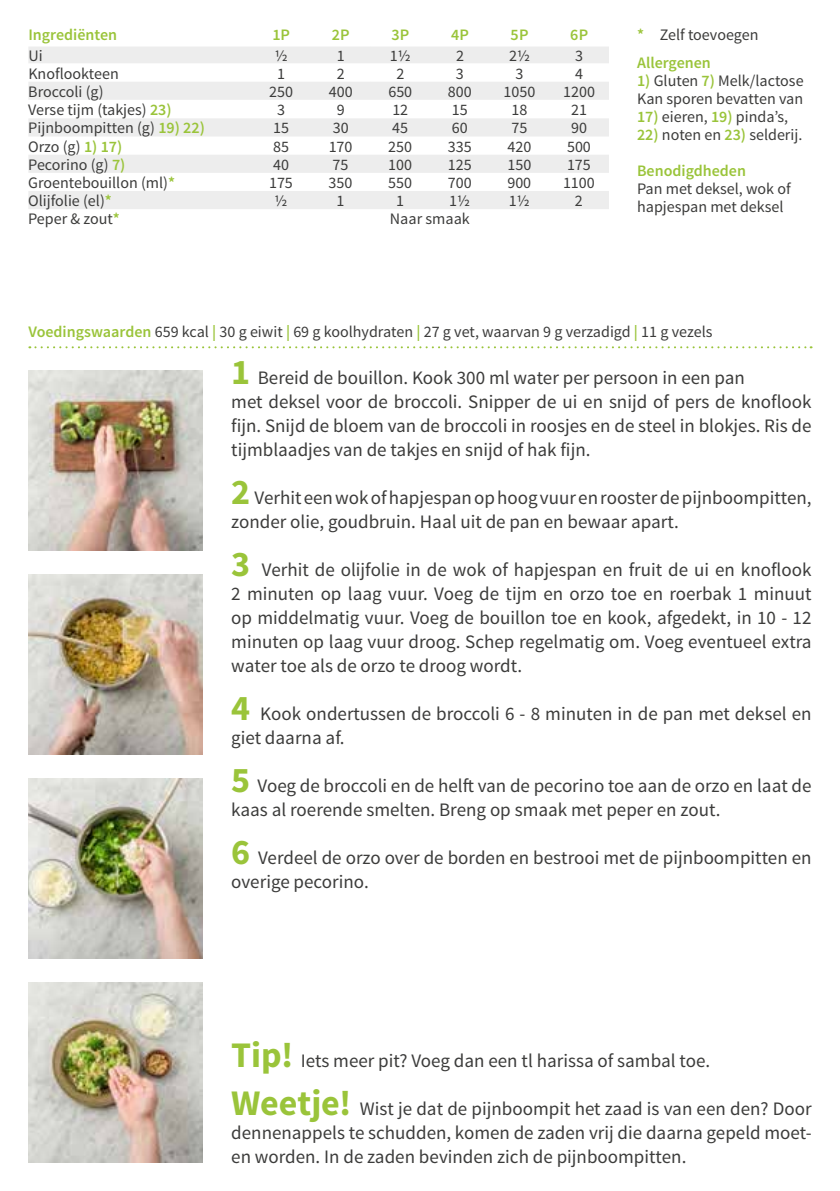
<style>
.page{position:relative;width:840px;height:1191px;background:#fff}
.page>*{position:absolute;margin:0;border:0;box-sizing:border-box;transform-origin:0 0}
.t1{font:19px/24px "Source Sans Pro";color:#3c3c3b}
.t2{font:16px/18px "Source Sans Pro";color:#3c3c3b}
.t3{font:600 16px "Source Sans Pro";color:#9ac43a}
.s1{font-weight:600;color:#9ac43a}
.s2{font-weight:700;font-size:36px;color:#9ac43a}
</style>
<div class="page">
<svg style="left:29px;top:346px;width:782px;height:2px"></svg>
<img style="left:28px;top:574px;width:175px;height:180px">
<img style="left:28px;top:778px;width:175px;height:180px">
<img style="left:28px;top:370px;width:175px;height:180px">
<img style="left:28px;top:982px;width:175px;height:180px">
<div style="left:28px;top:47px;width:580px;height:16px;background:#ededed"></div>
<div style="left:28px;top:82px;width:580px;height:18px;background:#ededed"></div>
<svg style="left:28px;top:118px;width:580px;height:91px;fill:#ededed"></svg>
<p class="t3" style="left:28px;top:25px;width:90px">Ingrediënten</p>
<p class="t3" style="left:272px;top:25px;width:19px">1P</p>
<p class="t3" style="left:332px;top:25px;width:19px">2P</p>
<p class="t3" style="left:391px;top:25px;width:19px">3P</p>
<p class="t3" style="left:451px;top:25px;width:19px">4P</p>
<p class="t3" style="left:510px;top:25px;width:19px">5P</p>
<p class="t3" style="left:570px;top:25px;width:19px">6P</p>
<p class="t2" style="left:28px;top:47px;width:16px">Ui</p>
<p class="t2" style="left:274px;top:47px;width:14px">½</p>
<p class="t2" style="left:336px;top:47px;width:9px">1</p>
<p class="t2" style="left:390px;top:47px;width:22px">1½</p>
<p class="t2" style="left:455px;top:47px;width:9px">2</p>
<p class="t2" style="left:509px;top:47px;width:22px">2½</p>
<p class="t2" style="left:575px;top:47px;width:9px">3</p>
<p class="t2" style="left:28px;top:65px;width:92px">Knoflookteen</p>
<p class="t2" style="left:277px;top:65px;width:9px">1</p>
<p class="t2" style="left:336px;top:65px;width:9px">2</p>
<p class="t2" style="left:396px;top:65px;width:9px">2</p>
<p class="t2" style="left:455px;top:65px;width:9px">3</p>
<p class="t2" style="left:515px;top:65px;width:9px">3</p>
<p class="t2" style="left:575px;top:65px;width:9px">4</p>
<p class="t2" style="left:28px;top:83px;width:77px">Broccoli (g)</p>
<p class="t2" style="left:269px;top:83px;width:25px">250</p>
<p class="t2" style="left:328px;top:83px;width:25px">400</p>
<p class="t2" style="left:388px;top:83px;width:25px">650</p>
<p class="t2" style="left:447px;top:83px;width:25px">800</p>
<p class="t2" style="left:503px;top:83px;width:33px">1050</p>
<p class="t2" style="left:563px;top:83px;width:33px">1200</p>
<p class="t2" style="left:28px;top:101px;width:145px">Verse tijm (takjes) <span class="s1">23)</span></p>
<p class="t2" style="left:277px;top:101px;width:9px">3</p>
<p class="t2" style="left:336px;top:101px;width:9px">9</p>
<p class="t2" style="left:392px;top:101px;width:17px">12</p>
<p class="t2" style="left:451px;top:101px;width:17px">15</p>
<p class="t2" style="left:511px;top:101px;width:17px">18</p>
<p class="t2" style="left:570px;top:101px;width:17px">21</p>
<p class="t2" style="left:28px;top:119px;width:178px">Pijnboompitten (g) <span class="s1">19) 22)</span></p>
<p class="t2" style="left:273px;top:119px;width:17px">15</p>
<p class="t2" style="left:332px;top:119px;width:17px">30</p>
<p class="t2" style="left:392px;top:119px;width:17px">45</p>
<p class="t2" style="left:451px;top:119px;width:17px">60</p>
<p class="t2" style="left:511px;top:119px;width:17px">75</p>
<p class="t2" style="left:570px;top:119px;width:17px">90</p>
<p class="t2" style="left:28px;top:138px;width:96px">Orzo (g) <span class="s1">1) 17)</span></p>
<p class="t2" style="left:273px;top:138px;width:17px">85</p>
<p class="t2" style="left:328px;top:138px;width:25px">170</p>
<p class="t2" style="left:388px;top:138px;width:25px">250</p>
<p class="t2" style="left:447px;top:138px;width:25px">335</p>
<p class="t2" style="left:507px;top:138px;width:25px">420</p>
<p class="t2" style="left:566px;top:138px;width:25px">500</p>
<p class="t2" style="left:28px;top:156px;width:99px">Pecorino (g) <span class="s1">7)</span></p>
<p class="t2" style="left:273px;top:156px;width:17px">40</p>
<p class="t2" style="left:332px;top:156px;width:17px">75</p>
<p class="t2" style="left:388px;top:156px;width:25px">100</p>
<p class="t2" style="left:447px;top:156px;width:25px">125</p>
<p class="t2" style="left:507px;top:156px;width:25px">150</p>
<p class="t2" style="left:566px;top:156px;width:25px">175</p>
<p class="t2" style="left:28px;top:174px;width:148px">Groentebouillon (ml)<span class="s1">*</span></p>
<p class="t2" style="left:269px;top:174px;width:25px">175</p>
<p class="t2" style="left:328px;top:174px;width:25px">350</p>
<p class="t2" style="left:388px;top:174px;width:25px">550</p>
<p class="t2" style="left:447px;top:174px;width:25px">700</p>
<p class="t2" style="left:507px;top:174px;width:25px">900</p>
<p class="t2" style="left:562px;top:174px;width:33px">1100</p>
<p class="t2" style="left:28px;top:192px;width:85px">Olijfolie (el)<span class="s1">*</span></p>
<p class="t2" style="left:274px;top:192px;width:14px">½</p>
<p class="t2" style="left:336px;top:192px;width:9px">1</p>
<p class="t2" style="left:396px;top:192px;width:9px">1</p>
<p class="t2" style="left:449px;top:192px;width:22px">1½</p>
<p class="t2" style="left:508px;top:192px;width:22px">1½</p>
<p class="t2" style="left:574px;top:192px;width:9px">2</p>
<p class="t2" style="left:28px;top:210px;width:93px">Peper &amp; zout<span class="s1">*</span></p>
<p class="t2" style="left:390px;top:210px;width:81px">Naar smaak</p>
<p class="t2" style="left:636px;top:21px;width:123px;line-height:28px"><span class="s1">*</span> Zelf toevoegen<br><span class="s1">Allergenen</span></p>
<p class="t2" style="left:636px;top:72px;width:168px"><span class="s1">1)</span> Gluten <span class="s1">7)</span> Melk/lactose<br>Kan sporen bevatten van</p>
<p class="t2" style="left:636px;top:108px;width:153px"><span class="s1">17)</span> eieren, <span class="s1">19)</span> pinda’s,</p>
<p class="t2" style="left:636px;top:126px;width:167px"><span class="s1">22)</span> noten en <span class="s1">23)</span> selderij.</p>
<p class="t3" style="left:636px;top:161px;width:110px">Benodigdheden</p>
<p class="t2" style="left:636px;top:180px;width:155px">Pan met deksel, wok of hapjespan met deksel</p>
<p class="t2" style="left:28px;top:322px;width:685px"><span class="s1">Voedingswaarden</span> 659 kcal <span class="s1">|</span> 30 g eiwit <span class="s1">|</span> 69 g koolhydraten <span class="s1">|</span> 27 g vet, waarvan 9 g verzadigd <span class="s1">|</span> 11 g vezels</p>
<p class="t1" style="left:231px;top:366px;width:581px"><span class="s2">1</span> Bereid de bouillon. Kook 300 ml water per persoon in een pan<br>met deksel voor de broccoli. Snipper de ui en snijd of pers de knoflook fijn. Snijd de bloem van de broccoli in roosjes en de steel in blokjes. Ris de tijmblaadjes van de takjes en snijd of hak fijn.</p>
<p class="t1" style="left:231px;top:486px;width:581px"><span class="s2">2</span> Verhit een wok of hapjespan op hoog vuur en rooster de pijnboompitten, zonder olie, goudbruin. Haal uit de pan en bewaar apart.</p>
<p class="t1" style="left:231px;top:558px;width:581px;text-align:justify"><span class="s2">3</span> Verhit de olijfolie in de wok of hapjespan en fruit de ui en knoflook 2 minuten op laag vuur. Voeg de tijm en orzo toe en roerbak 1 minuut op middelmatig vuur. Voeg de bouillon toe en kook, afgedekt, in 10 - 12 minuten op laag vuur droog. Schep regelmatig om. Voeg eventueel extra water toe als de orzo te droog wordt.</p>
<p class="t1" style="left:231px;top:702px;width:581px"><span class="s2">4</span> Kook ondertussen de broccoli 6 - 8 minuten in de pan met deksel en giet daarna af.</p>
<p class="t1" style="left:231px;top:774px;width:581px"><span class="s2">5</span> Voeg de broccoli en de helft van de pecorino toe aan de orzo en laat de kaas al roerende smelten. Breng op smaak met peper en zout.</p>
<p class="t1" style="left:231px;top:846px;width:581px"><span class="s2">6</span> Verdeel de orzo over de borden en bestrooi met de pijnboompitten en overige pecorino.</p>
<p class="t1" style="left:231px;top:1048px;width:480px"><span class="s2">Tip!</span> Iets meer pit? Voeg dan een tl harissa of sambal toe.</p>
<p class="t1" style="left:231px;top:1096px;width:581px;text-align:justify"><span class="s2">Weetje!</span> Wist je dat de pijnboompit het zaad is van een den? Door dennenappels te schudden, komen de zaden vrij die daarna gepeld moet&shy;en worden. In de zaden bevinden zich de pijnboompitten.</p>
</div>
